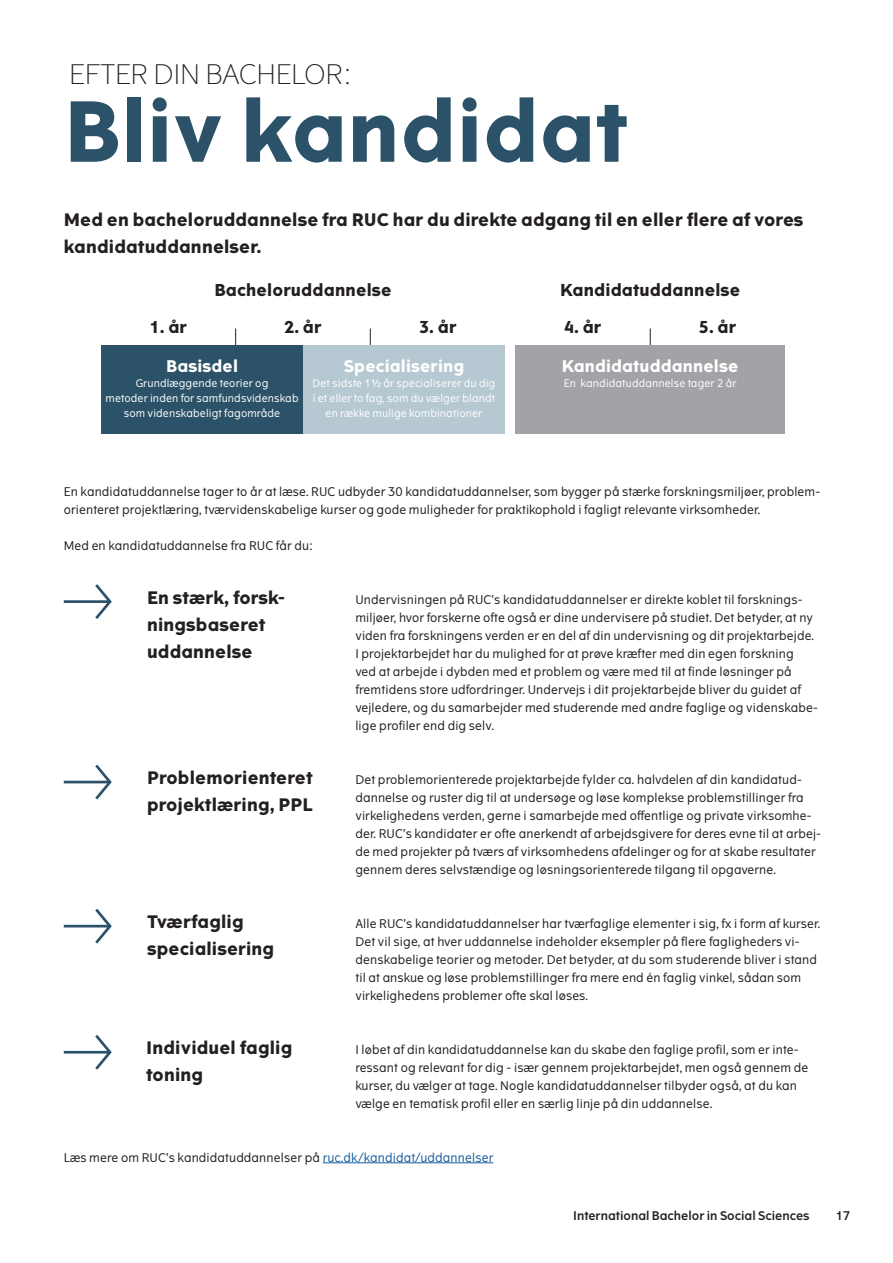
<style>
.page{position:relative;width:893px;height:1263px;background:#fff}
.page>*{position:absolute;margin:0;border:0;box-sizing:border-box;transform-origin:0 0}
.Heading_1_-_Bold_18{font:700 82.5px "The Wave";letter-spacing:.01em;color:#2b5268}
.Heading_2_-_Light_18{font:300 27px "The Wave";letter-spacing:.01em;color:#231f20}
.Heading_3_-_Bold_18{font:700 17.25px/27px "The Wave";letter-spacing:.01em;color:#231f20}
.Brødtekst_uden_juste{font:700 16.5px "The Wave";letter-spacing:.01em;color:#231f20}
.Brødtekst{font:700 16.2px "The Wave";letter-spacing:.01em;color:#fff}
.Brødtekst-2{font:12px/18px "The Wave";letter-spacing:.01em;color:#231f20}
.t1{font:12px "The Wave D Bd";color:#231f20}
.Brødtekst-3{font:10.5px/15px "The Wave";letter-spacing:.01em;color:#fff;text-align:center}
.s1{color:#175d9e}
</style>
<div class="page">
<div style="left:101px;top:345px;width:202px;height:88px;background:#2b5268"></div>
<div style="left:303px;top:345px;width:202px;height:88px;background:#b6c8d2"></div>
<svg style="left:235px;top:328px;width:1px;height:17px"></svg>
<svg style="left:370px;top:328px;width:1px;height:17px"></svg>
<svg style="left:650px;top:328px;width:1px;height:17px"></svg>
<div style="left:516px;top:345px;width:269px;height:88px;background:#a1a3a6"></div>
<svg style="left:63px;top:584px;width:49px;height:35px"></svg>
<svg style="left:63px;top:764px;width:49px;height:36px"></svg>
<svg style="left:63px;top:908px;width:49px;height:36px"></svg>
<svg style="left:63px;top:1035px;width:49px;height:35px"></svg>
<hr style="left:323px;top:1162px;width:170px;height:1px;background:#175d9e">
<p class="Heading_2_-_Light_18" style="left:69px;top:57px;width:284px">EFTER DIN BACHELOR:</p>
<p class="Heading_1_-_Bold_18" style="left:64px;top:79px;width:565px">Bliv kandidat</p>
<p class="Heading_3_-_Bold_18" style="left:64px;top:206px;width:741px">Med en bacheloruddannelse fra RUC har du direkte adgang til en eller flere af vores kandidatuddannelser.</p>
<p class="Brødtekst_uden_juste" style="left:214px;top:279px;width:179px">Bacheloruddannelse</p>
<p class="Brødtekst_uden_juste" style="left:150px;top:317px;width:39px">1. år</p>
<p class="Brødtekst_uden_juste" style="left:284px;top:317px;width:39px">2. år</p>
<p class="Brødtekst_uden_juste" style="left:419px;top:317px;width:39px">3. år</p>
<p class="Brødtekst" style="left:344px;top:355px;width:122px">Specialisering</p>
<p class="Brødtekst-3" style="left:313px;top:375px;width:184px">Det sidste 1½ år specialiserer du dig</p>
<p class="Brødtekst-3" style="left:313px;top:390px;width:184px">i et eller to fag, som du vælger blandt</p>
<p class="Brødtekst-3" style="left:326px;top:405px;width:158px">en række mulige kombinationer</p>
<p class="Brødtekst" style="left:166px;top:355px;width:73px">Basisdel</p>
<p class="Brødtekst-3" style="left:136px;top:375px;width:134px">Grundlæggende teorier og</p>
<p class="Brødtekst-3" style="left:106px;top:390px;width:195px">metoder inden for samfundsvidenskab som videnskabeligt fagområde</p>
<p class="Brødtekst_uden_juste" style="left:560px;top:279px;width:181px">Kandidatuddannelse</p>
<p class="Brødtekst_uden_juste" style="left:564px;top:317px;width:39px">4. år</p>
<p class="Brødtekst_uden_juste" style="left:699px;top:317px;width:39px">5. år</p>
<p class="Brødtekst" style="left:562px;top:355px;width:178px">Kandidatuddannelse</p>
<p class="Brødtekst-3" style="left:564px;top:375px;width:174px">En kandidatuddannelse tager 2 år</p>
<p class="Brødtekst-2" style="left:64px;top:482px;width:758px">En kandidatuddannelse tager to år at læse. RUC udbyder 30 kandidatuddannelser, som bygger på stærke forskningsmiljøer, problem&shy;orienteret projektlæring, tværvidenskabelige kurser og gode muligheder for praktikophold i fagligt relevante virksomheder.</p>
<p class="Brødtekst-2" style="left:64px;top:536px;width:251px">Med en kandidatuddannelse fra RUC får du:</p>
<p class="Heading_3_-_Bold_18" style="left:147px;top:584px;width:140px">En stærk, forsk&shy;ningsbaseret uddannelse</p>
<p class="Brødtekst-2" style="left:355px;top:590px;width:464px">Undervisningen på RUC’s kandidatuddannelser er direkte koblet til forsknings&shy;miljøer, hvor forskerne ofte også er dine undervisere på studiet. Det betyder, at ny viden fra forskningens verden er en del af din undervisning og dit projektarbejde.<br>I projektarbejdet har du mulighed for at prøve kræfter med din egen forskning<br>ved at arbejde i dybden med et problem og være med til at finde løsninger på fremtidens store udfordringer. Undervejs i dit projektarbejde bliver du guidet af vejledere, og du samarbejder med studerende med andre faglige og videnskabe&shy;lige profiler end dig selv.</p>
<p class="Heading_3_-_Bold_18" style="left:147px;top:764px;width:167px">Problemorienteret projektlæring, PPL</p>
<p class="Brødtekst-2" style="left:355px;top:770px;width:467px">Det problemorienterede projektarbejde fylder ca. halvdelen af din kandidatud&shy;dannelse og ruster dig til at undersøge og løse komplekse problemstillinger fra virkelighedens verden, gerne i samarbejde med offentlige og private virksomhe&shy;der. RUC’s kandidater er ofte anerkendt af arbejdsgivere for deres evne til at arbej&shy;de med projekter på tværs af virksomhedens afdelinger og for at skabe resultater gennem deres selvstændige og løsningsorienterede tilgang til opgaverne.</p>
<p class="Heading_3_-_Bold_18" style="left:147px;top:908px;width:129px">Tværfaglig specialisering</p>
<p class="Brødtekst-2" style="left:355px;top:914px;width:466px">Alle RUC’s kandidatuddannelser har tværfaglige elementer i sig, fx i form af kurser.<br>Det vil sige, at hver uddannelse indeholder eksempler på flere fagligheders vi&shy;denskabelige teorier og metoder. Det betyder, at du som studerende bliver i stand til at anskue og løse problemstillinger fra mere end én faglig vinkel, sådan som virkelighedens problemer ofte skal løses.</p>
<p class="Heading_3_-_Bold_18" style="left:146px;top:1034px;width:148px">Individuel faglig toning</p>
<p class="Brødtekst-2" style="left:355px;top:1040px;width:455px">I løbet af din kandidatuddannelse kan du skabe den faglige profil, som er inte&shy;ressant og relevant for dig - især gennem projektarbejdet, men også gennem de kurser, du vælger at tage. Nogle kandidatuddannelser tilbyder også, at du kan vælge en tematisk profil eller en særlig linje på din uddannelse.</p>
<p class="Brødtekst-2" style="left:64px;top:1148px;width:431px">Læs mere om RUC’s kandidatuddannelser på <span class="s1">ruc.dk/kandidat/uddannelser</span></p>
<p class="t1" style="left:573px;top:1208px;width:238px">International Bachelor in Social Sciences</p>
<p class="t1" style="left:836px;top:1208px;width:16px">17</p>
</div>
